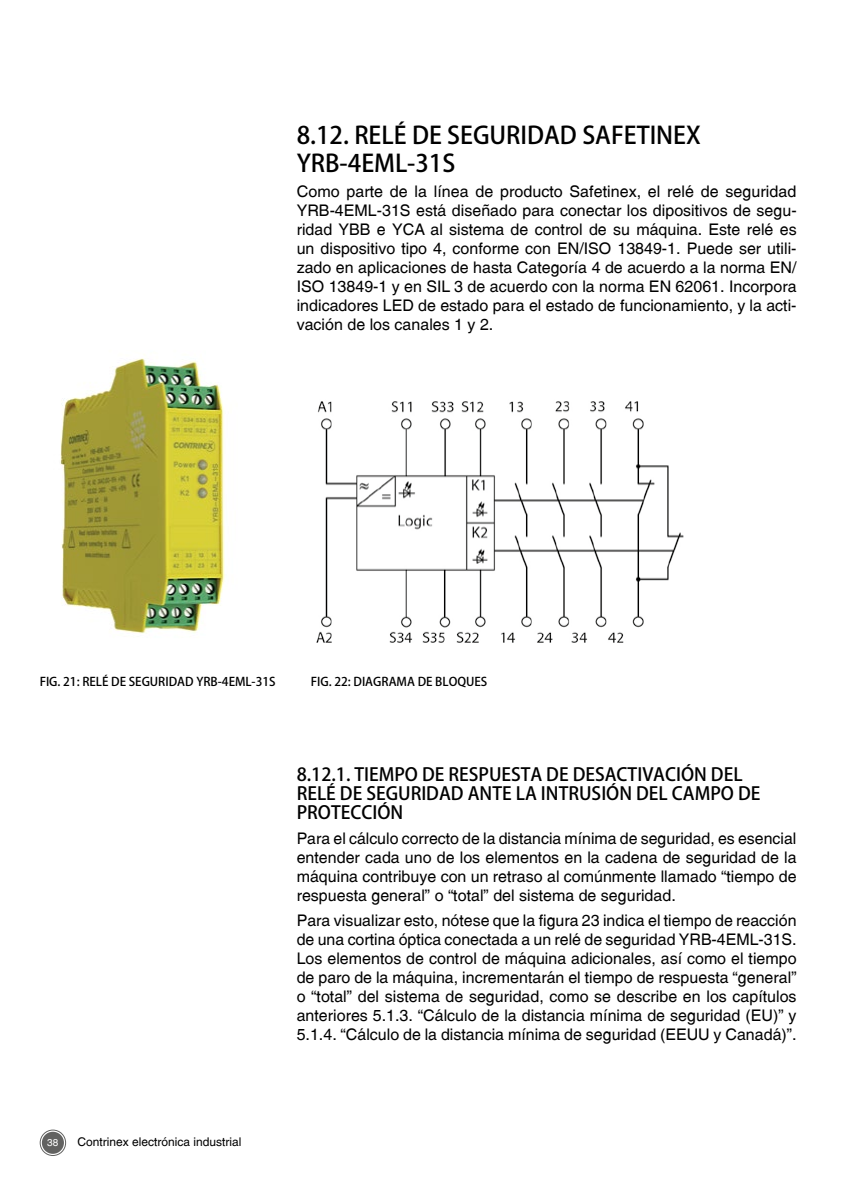
<style>
.page{position:relative;width:842px;height:1191px;background:#fff}
.page>*{position:absolute;margin:0;border:0;box-sizing:border-box;transform-origin:0 0}
.t1{font:500 24px/28px "Koz Go Pro";color:#000}
.t2{font:500 18px/19px "Koz Go Pro";color:#000}
.t3{font:16px/19px "Switzerland Plain";color:#000;text-align:justify}
.t4{font:500 12px "Koz Go Pro";color:#000}
.t5{font:12px "Switzerland Plain";color:#000}
.t6{font:10px "Switzerland Plain";color:#fff}
</style>
<div class="page">
<svg style="left:40px;top:1129px;width:26px;height:27px"></svg>
<svg style="left:40px;top:1130px;width:26px;height:25px"></svg>
<img style="left:60px;top:358px;width:165px;height:276px">
<img style="left:316px;top:401px;width:368px;height:242px">
<h1 class="t1" style="left:297px;top:122px;width:406px">8.12. RELÉ DE SEGURIDAD SAFETINEX<br>YRB-4EML-31S</h1>
<p class="t3" style="left:297px;top:181px;width:501px">Como parte de la línea de producto Safetinex, el relé de seguridad YRB‑4EML-31S está diseñado para conectar los dipositivos de segu&shy;ridad YBB e YCA al sistema de control de su máquina. Este relé es un dispositivo tipo 4, conforme con EN/ISO 13849-1. Puede ser utili&shy;zado en aplicaciones de hasta Categoría 4 de acuerdo a la norma EN/ ISO 13849-1 y en SIL 3 de acuerdo con la norma EN 62061. Incorpora indicadores LED de estado para el estado de funcionamiento, y la acti&shy;vación de los canales 1 y 2.</p>
<p class="t4" style="left:40px;top:673px;width:237px">FIG. 21: RELÉ DE SEGURIDAD YRB-4EML-31S</p>
<p class="t4" style="left:311px;top:673px;width:178px">FIG. 22: DIAGRAMA DE BLOQUES</p>
<p class="t6" style="left:47px;top:1137px;width:13px">38</p>
<p class="t5" style="left:77px;top:1135px;width:166px">Contrinex electrónica industrial</p>
<p class="t2" style="left:297px;top:766px;width:465px">8.12.1. TIEMPO DE RESPUESTA DE DESACTIVACIÓN DEL<br>RELÉ DE SEGURIDAD ANTE LA INTRUSIÓN DEL CAMPO DE<br>PROTECCIÓN</p>
<p class="t3" style="left:297px;top:829px;width:501px">Para el cálculo correcto de la distancia mínima de seguridad, es esencial entender cada uno de los elementos en la cadena de seguridad de la máquina contribuye con un retraso al comúnmente llamado “tiempo de respuesta general” o “total” del sistema de seguridad.</p>
<p class="t3" style="left:297px;top:910px;width:501px">Para visualizar esto, nótese que la figura 23 indica el tiempo de reacción de una cortina óptica conectada a un relé de seguridad YRB‑4EML‑31S.<br>Los elementos de control de máquina adicionales, así como el tiempo de paro de la máquina, incrementarán el tiempo de respuesta “general” o “total” del sistema de seguridad, como se describe en los capítulos anteriores 5.1.3. “Cálculo de la distancia mínima de seguridad (EU)” y 5.1.4. “Cálculo de la distancia mínima de seguridad (EEUU y Canadá)”.</p>
</div>
